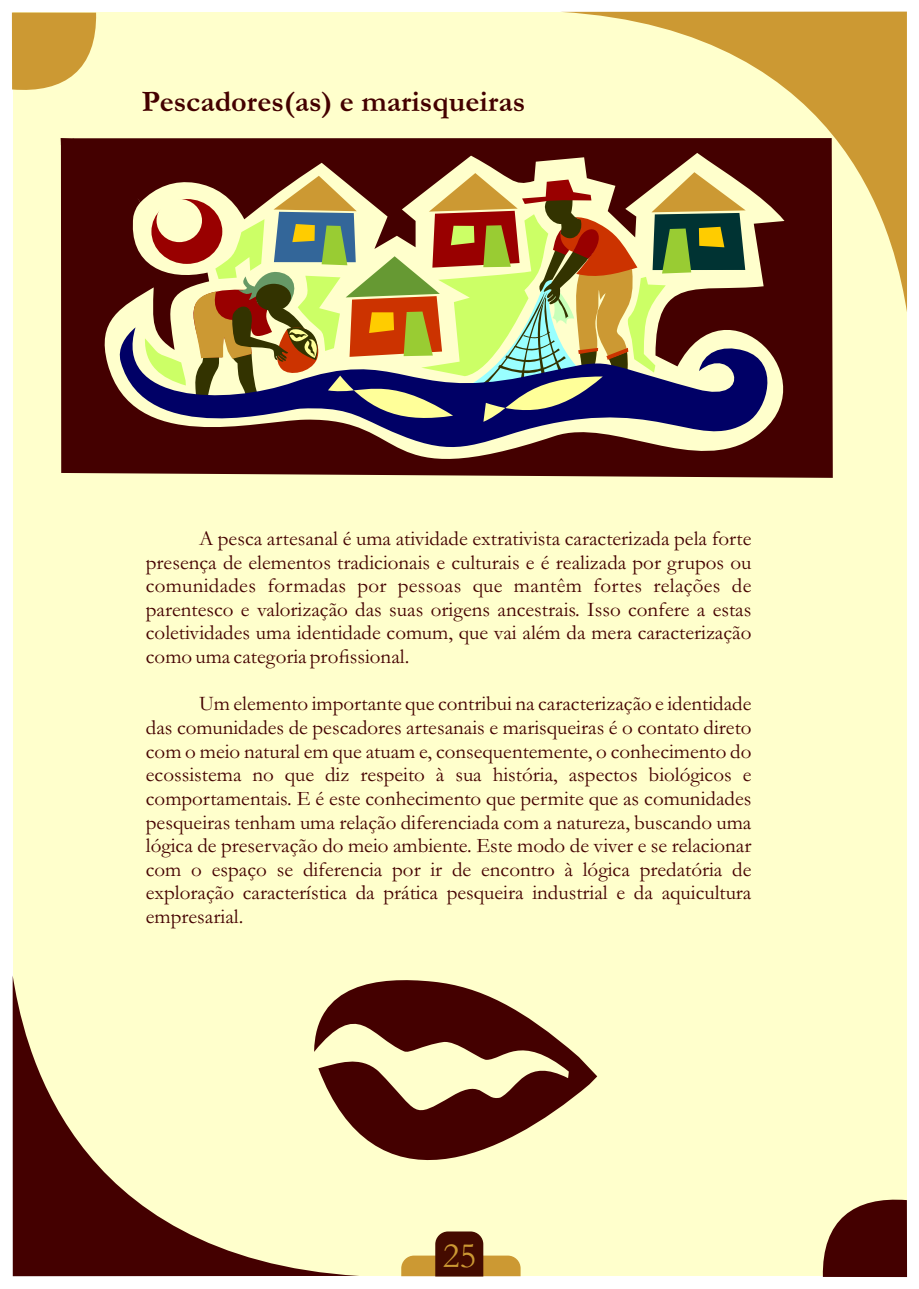
<style>
.page{position:relative;width:919px;height:1289px;background:#fff}
.page>*{position:absolute;margin:0;border:0;box-sizing:border-box;transform-origin:0 0}
.t1{font:36px "Garamond";color:#c93}
.t2{font:700 30px "Garamond";color:#400}
.t3{font:21px/23.5px "Garamond";color:#400;text-align:justify}
</style>
<div class="page">
<div style="left:13px;top:13px;width:893px;height:1263px;background:#ffc"></div>
<svg style="left:13px;top:978px;width:346px;height:298px"></svg>
<svg style="left:401px;top:1231px;width:119px;height:45px"></svg>
<svg style="left:560px;top:12px;width:346px;height:294px"></svg>
<svg style="left:822px;top:1199px;width:84px;height:77px"></svg>
<svg style="left:12px;top:13px;width:85px;height:77px;background:#d3a84a"></svg>
<svg style="left:61px;top:138px;width:772px;height:340px;fill:#400"></svg>
<svg style="left:314px;top:978px;width:283px;height:236px"></svg>
<svg style="left:61px;top:138px;width:684px;height:285px"></svg>
<h2 class="t2" style="left:142px;top:91px;width:385px">Pescadores(as) e marisqueiras</h2>
<p class="t3" style="left:146px;top:529px;width:607px;text-indent:53px">A pesca artesanal é uma atividade extrativista caracterizada pela forte presença de elementos tradicionais e culturais e é realizada por grupos ou comunidades formadas por pessoas que mantêm fortes relações de parentesco e valorização das suas origens ancestrais. Isso confere a estas coletividades uma identidade comum, que vai além da mera caracterização como uma categoria profissional.</p>
<p class="t3" style="left:146px;top:694px;width:607px;text-indent:53px">Um elemento importante que contribui na caracterização e identidade das comunidades de pescadores artesanais e marisqueiras é o contato direto com o meio natural em que atuam e, consequentemente, o conhecimento do ecossistema no que diz respeito à sua história, aspectos biológicos e comportamentais. E é este conhecimento que permite que as comunidades pesqueiras tenham uma relação diferenciada com a natureza, buscando uma lógica de preservação do meio ambiente. Este modo de viver e se relacionar com o espaço se diferencia por ir de encontro à lógica predatória de exploração característica da prática pesqueira industrial e da aquicultura empresarial.</p>
<h1 class="t1" style="left:442px;top:1243px;width:35px">25</h1>
</div>
